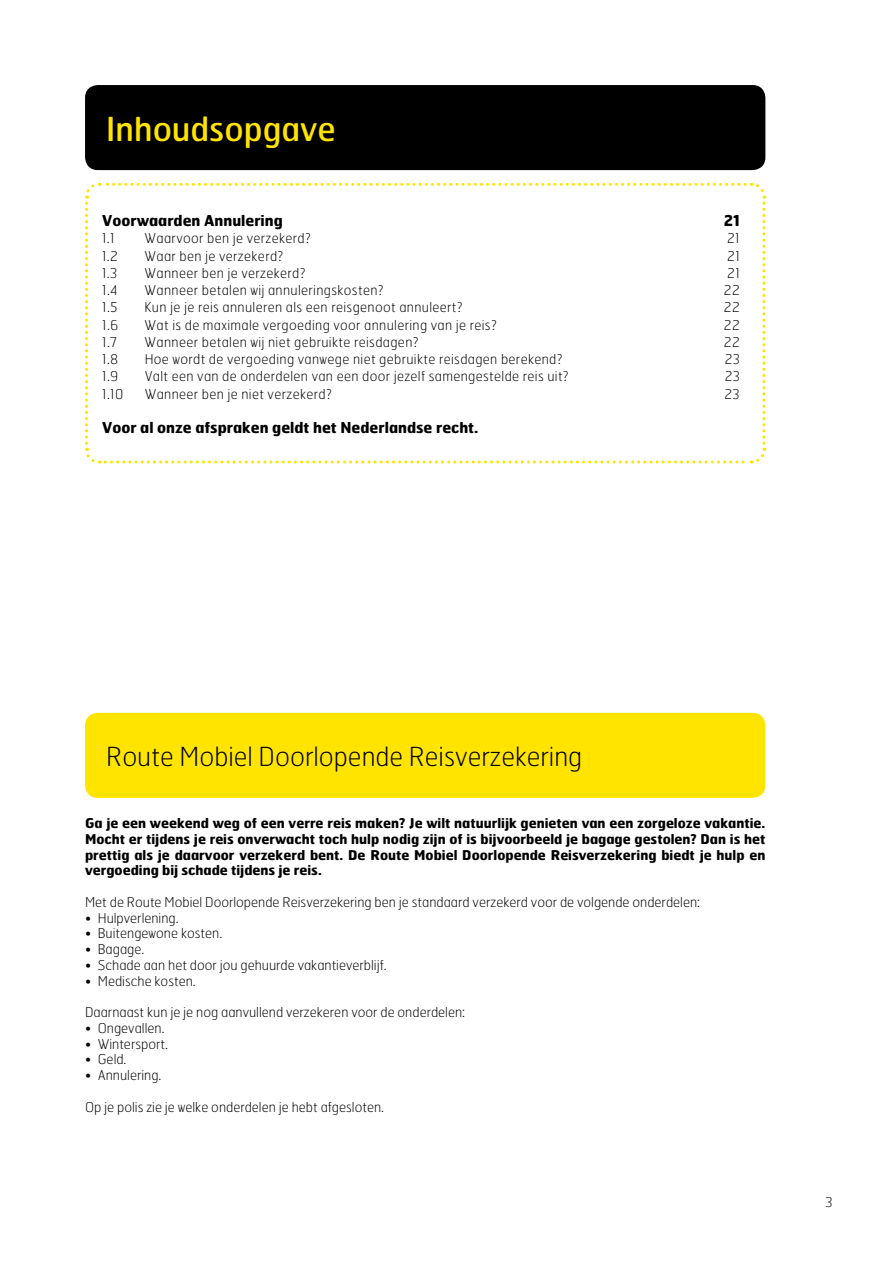
<style>
.page{position:relative;width:893px;height:1263px;background:#fff}
.page>*{position:absolute;margin:0;border:0;box-sizing:border-box;transform-origin:0 0}
.t1{font:33px "Hermes";color:#ffe400}
.t2{font:100 26.25px "Hermes";color:#000}
.t3{font:700 15px "Hermes";color:#000}
.t4{font:100 13.5px "Hermes";letter-spacing:.025em;color:#000}
.t5{font:100 13.5px "Hermes";color:#000}
.t6{font:700 13.5px/15.8px "Hermes";color:#000;text-align:justify}
</style>
<div class="page">
<svg style="left:85px;top:182px;width:682px;height:282px"></svg>
<div style="left:85px;top:85px;width:680px;height:85px;background:#000;border-radius:13px"></div>
<div style="left:85px;top:713px;width:680px;height:85px;background:#ffe400;border-radius:13px"></div>
<h1 class="t1" style="left:106px;top:108px;width:231px">Inhoudsopgave</h1>
<p class="t3" style="left:102px;top:211px;width:182px">Voorwaarden Annulering</p>
<p class="t3" style="left:724px;top:211px;width:18px">21</p>
<p class="t4" style="left:102px;top:230px;width:14px">1.1</p>
<p class="t4" style="left:145px;top:230px;width:168px">Waarvoor ben je verzekerd?</p>
<p class="t4" style="left:727px;top:230px;width:14px">21</p>
<p class="t4" style="left:102px;top:247px;width:17px">1.2</p>
<p class="t4" style="left:145px;top:247px;width:140px">Waar ben je verzekerd?</p>
<p class="t4" style="left:727px;top:247px;width:14px">21</p>
<p class="t4" style="left:102px;top:264px;width:17px">1.3</p>
<p class="t4" style="left:145px;top:264px;width:162px">Wanneer ben je verzekerd?</p>
<p class="t4" style="left:727px;top:264px;width:14px">21</p>
<p class="t4" style="left:102px;top:282px;width:17px">1.4</p>
<p class="t4" style="left:145px;top:282px;width:241px">Wanneer betalen wij annuleringskosten?</p>
<p class="t4" style="left:724px;top:282px;width:18px">22</p>
<p class="t4" style="left:102px;top:299px;width:17px">1.5</p>
<p class="t4" style="left:145px;top:299px;width:320px">Kun je je reis annuleren als een reisgenoot annuleert?</p>
<p class="t4" style="left:724px;top:299px;width:18px">22</p>
<p class="t4" style="left:102px;top:316px;width:18px">1.6</p>
<p class="t4" style="left:145px;top:316px;width:354px">Wat is de maximale vergoeding voor annulering van je reis?</p>
<p class="t4" style="left:724px;top:316px;width:18px">22</p>
<p class="t4" style="left:102px;top:333px;width:17px">1.7</p>
<p class="t4" style="left:145px;top:333px;width:275px">Wanneer betalen wij niet gebruikte reisdagen?</p>
<p class="t4" style="left:724px;top:333px;width:18px">22</p>
<p class="t4" style="left:102px;top:351px;width:18px">1.8</p>
<p class="t4" style="left:145px;top:351px;width:419px">Hoe wordt de vergoeding vanwege niet gebruikte reisdagen berekend?</p>
<p class="t4" style="left:725px;top:351px;width:17px">23</p>
<p class="t4" style="left:102px;top:368px;width:18px">1.9</p>
<p class="t4" style="left:145px;top:368px;width:426px">Valt een van de onderdelen van een door jezelf samengestelde reis uit?</p>
<p class="t4" style="left:725px;top:368px;width:17px">23</p>
<p class="t4" style="left:102px;top:385px;width:23px">1.10</p>
<p class="t4" style="left:145px;top:385px;width:189px">Wanneer ben je niet verzekerd?</p>
<p class="t4" style="left:724px;top:385px;width:17px">23</p>
<p class="t3" style="left:102px;top:418px;width:378px">Voor al onze afspraken geldt het Nederlandse recht.</p>
<h2 class="t2" style="left:106px;top:740px;width:477px">Route Mobiel Doorlopende Reisverzekering</h2>
<p class="t6" style="left:85px;top:815px;width:682px">Ga je een weekend weg of een verre reis maken? Je wilt natuurlijk genieten van een zorgeloze vakantie.<br>Mocht er tijdens je reis onverwacht toch hulp nodig zijn of is bijvoorbeeld je bagage gestolen? Dan is het prettig als je daarvoor verzekerd bent. De Route Mobiel Doorlopende Reisverzekering biedt je hulp en vergoeding bij schade tijdens je reis.</p>
<p class="t5" style="left:85px;top:893px;width:616px">Met de Route Mobiel Doorlopende Reisverzekering ben je standaard verzekerd voor de volgende onderdelen:</p>
<p class="t5" style="left:85px;top:909px;width:95px">• Hulpverlening.</p>
<p class="t5" style="left:85px;top:925px;width:139px">• Buitengewone kosten.</p>
<p class="t4" style="left:85px;top:941px;width:61px">• Bagage.</p>
<p class="t5" style="left:85px;top:956px;width:303px">• Schade aan het door jou gehuurde vakantieverblijf.</p>
<p class="t5" style="left:85px;top:972px;width:112px">• Medische kosten.</p>
<p class="t5" style="left:85px;top:1004px;width:381px">Daarnaast kun je je nog aanvullend verzekeren voor de onderdelen:</p>
<p class="t5" style="left:85px;top:1019px;width:81px">• Ongevallen.</p>
<p class="t5" style="left:85px;top:1035px;width:84px">• Wintersport.</p>
<p class="t4" style="left:85px;top:1051px;width:43px">• Geld.</p>
<p class="t5" style="left:85px;top:1067px;width:78px">• Annulering.</p>
<p class="t5" style="left:85px;top:1098px;width:300px">Op je polis zie je welke onderdelen je hebt afgesloten.</p>
<p class="t4" style="left:826px;top:1193px;width:9px">3</p>
</div>
